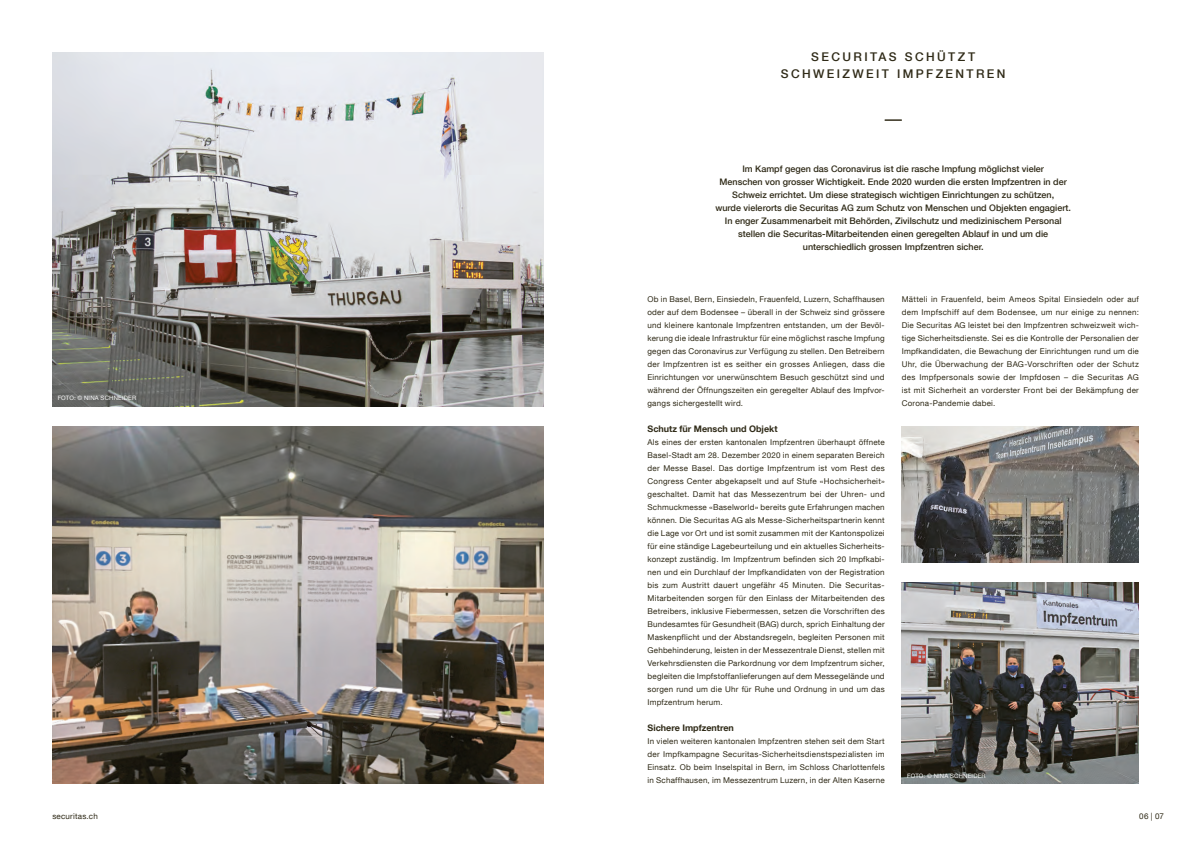
<style>
.page{position:relative;width:1191px;height:842px;background:#fff}
.page>*{position:absolute;margin:0;border:0;box-sizing:border-box;transform-origin:0 0}
.Headline{font:500 12px "Helvetica Neue LT Com";letter-spacing:.2em;color:#2f2a17}
.Lead{font:500 9px "Helvetica Neue LT Com";color:#2f2a17}
.Sub_Head{font:700 9px "Helvetica Neue LT Com";color:#2f2a17}
.Absatz_GT{font:8px/13px "Helvetica Neue LT Com";letter-spacing:.025em;color:#2f2a17;text-align:justify}
.pagina{font:8px "Helvetica Neue LT Com";letter-spacing:.025em;color:#2f2a17}
.Bildquelle{font:6px "Helvetica Neue LT Com";letter-spacing:.03em;color:#fff}
.s1{font-family:"Vectora LT Std"}
</style>
<div class="page">
<svg style="left:884px;top:120px;width:17px;height:1px"></svg>
<img style="left:52px;top:427px;width:491px;height:356px">
<img style="left:52px;top:52px;width:491px;height:354px">
<img style="left:901px;top:427px;width:238px;height:135px">
<img style="left:901px;top:583px;width:238px;height:200px">
<p class="Headline" style="left:811px;top:49px;width:165px">SECURITAS SCHÜTZT</p>
<p class="Headline" style="left:781px;top:66px;width:226px">SCHWEIZWEIT IMPFZENTREN</p>
<p class="Bildquelle" style="left:58px;top:394px;width:80px">FOTO: <span class="s1">©</span> NINA SCHNEIDER</p>
<p class="Lead" style="left:742px;top:163px;width:303px">Im Kampf gegen das Coronavirus ist die rasche Impfung möglichst vieler</p>
<p class="Lead" style="left:719px;top:176px;width:349px">Menschen von grosser Wichtigkeit. Ende 2020 wurden die ersten Impfzentren in der</p>
<p class="Lead" style="left:732px;top:189px;width:323px">Schweiz errichtet. Um diese strategisch wichtigen Einrichtungen zu schützen,</p>
<p class="Lead" style="left:715px;top:202px;width:357px">wurde vielerorts die Securitas AG zum Schutz von Menschen und Objekten engagiert.</p>
<p class="Lead" style="left:725px;top:215px;width:338px">In enger Zusammenarbeit mit Behörden, Zivilschutz und medizinischem Personal</p>
<p class="Lead" style="left:738px;top:228px;width:311px">stellen die Securitas-Mitarbeitenden einen geregelten Ablauf in und um die</p>
<p class="Lead" style="left:803px;top:241px;width:182px">unterschiedlich grossen Impfzentren sicher.</p>
<p class="Absatz_GT" style="left:647px;top:293px;width:239px">Ob in Basel, Bern, Einsiedeln, Frauenfeld, Luzern, Schaffhausen oder auf dem Bodensee – überall in der Schweiz sind grössere und kleinere kantonale Impfzentren entstanden, um der Bevöl&shy;kerung die ideale Infrastruktur für eine möglichst rasche Impfung gegen das Coronavirus zur Verfügung zu stellen. Den Betreibern der Impfzentren ist es seither ein grosses Anliegen, dass die Einrichtungen vor unerwünschtem Besuch geschützt sind und während der Öffnungszeiten ein geregelter Ablauf des Impfvor&shy;gangs sichergestellt wird.</p>
<p class="Sub_Head" style="left:647px;top:423px;width:132px">Schutz für Mensch und Objekt</p>
<p class="Absatz_GT" style="left:647px;top:436px;width:239px">Als eines der ersten kantonalen Impfzentren überhaupt öffnete Basel-Stadt am 28. Dezember 2020 in einem separaten Bereich der Messe Basel. Das dortige Impfzentrum ist vom Rest des Congress Center abgekapselt und auf Stufe «Hochsicherheit» geschaltet. Damit hat das Messezentrum bei der Uhren- und Schmuckmesse «Baselworld» bereits gute Erfahrungen machen können. Die Securitas AG als Messe-Sicherheitspartnerin kennt die Lage vor Ort und ist somit zusammen mit der Kantonspolizei für eine ständige Lagebeurteilung und ein aktuelles Sicherheits&shy;konzept zuständig. Im Impfzentrum befinden sich 20 Impfkabi&shy;nen und ein Durchlauf der Impfkandidaten von der Registration bis zum Austritt dauert ungefähr 45 Minuten. Die Securitas-Mitarbeitenden sorgen für den Einlass der Mitarbeitenden des Betreibers, inklusive Fiebermessen, setzen die Vorschriften des Bundesamtes für Gesundheit (BAG) durch, sprich Einhaltung der Maskenpflicht und der Abstandsregeln, begleiten Personen mit Gehbehinderung, leisten in der Messezentrale Dienst, stellen mit Verkehrsdiensten die Parkordnung vor dem Impfzentrum sicher, begleiten die Impfstoffanlieferungen auf dem Messegelände und sorgen rund um die Uhr für Ruhe und Ordnung in und um das Impfzentrum herum.</p>
<p class="Sub_Head" style="left:647px;top:722px;width:88px">Sichere Impfzentren</p>
<p class="Absatz_GT" style="left:647px;top:735px;width:239px">In vielen weiteren kantonalen Impfzentren stehen seit dem Start der Impfkampagne Securitas-Sicherheitsdienstspezialisten im Einsatz. Ob beim Inselspital in Bern, im Schloss Charlottenfels in Schaffhausen, im Messezentrum Luzern, in der Alten Kaserne</p>
<p class="Absatz_GT" style="left:901px;top:293px;width:239px">Mätteli in Frauenfeld, beim Ameos Spital Einsiedeln oder auf dem Impfschiff auf dem Bodensee, um nur einige zu nennen:<br>Die Securitas AG leistet bei den Impfzentren schweizweit wich&shy;tige Sicherheitsdienste. Sei es die Kontrolle der Personalien der Impfkandidaten, die Bewachung der Einrichtungen rund um die Uhr, die Überwachung der BAG-Vorschriften oder der Schutz des Impfpersonals sowie der Impfdosen – die Securitas AG ist mit Sicherheit an vorderster Front bei der Bekämpfung der Corona-Pandemie dabei.</p>
<p class="Bildquelle" style="left:907px;top:772px;width:80px">FOTO: <span class="s1">©</span> NINA SCHNEIDER</p>
<p class="pagina" style="left:52px;top:811px;width:47px">securitas.ch</p>
<p class="Absatz_GT" style="left:1139px;top:809px;width:26px">06 | 07</p>
</div>
